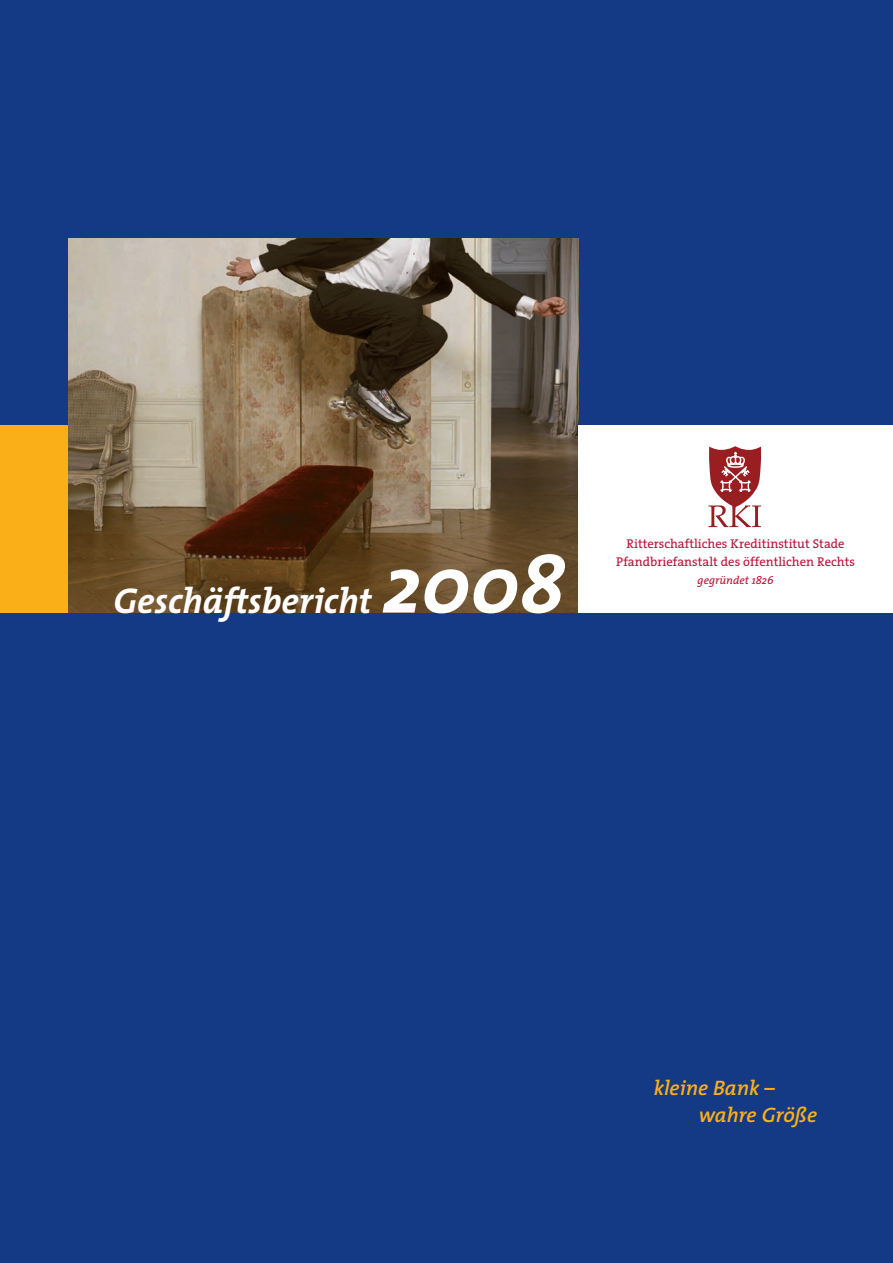
<style>
.page{position:relative;width:893px;height:1263px;background:#143a85}
.page>*{position:absolute;margin:0;border:0;box-sizing:border-box;transform-origin:0 0}
.t1{font:italic 700 82.5px "The Mix";color:#fff}
.t2{font:italic 700 36px "The Mix";color:#fff}
.t3{font:italic 600 21px/27px "The Mix";color:#faaf18}
.t4{font:12.75px/18px "The Serif";color:#b90f36;text-align:center}
.t5{font:italic 11.25px "The Serif";color:#b90f36}
</style>
<div class="page">
<div style="left:0;top:425px;width:70px;height:187px;background:#faaf18"></div>
<img style="left:68px;top:238px;width:510px;height:374px">
<div style="left:578px;top:425px;width:315px;height:187px;background:#fff"></div>
<svg style="left:708px;top:446px;width:53px;height:81px"></svg>
<h2 class="t2" style="left:113px;top:588px;width:260px">Geschäftsbericht</h2>
<h1 class="t1" style="left:382px;top:557px;width:183px">2008</h1>
<p class="t4" style="left:616px;top:536px;width:240px">Ritterschaftliches Kreditinstitut Stade<br>Pfandbriefanstalt des öffentlichen Rechts</p>
<p class="t5" style="left:698px;top:577px;width:78px">gegründet 1826</p>
<h3 class="t3" style="left:699px;top:1077px;width:120px;text-indent:-45px">kleine Bank – wahre Größe</h3>
</div>
